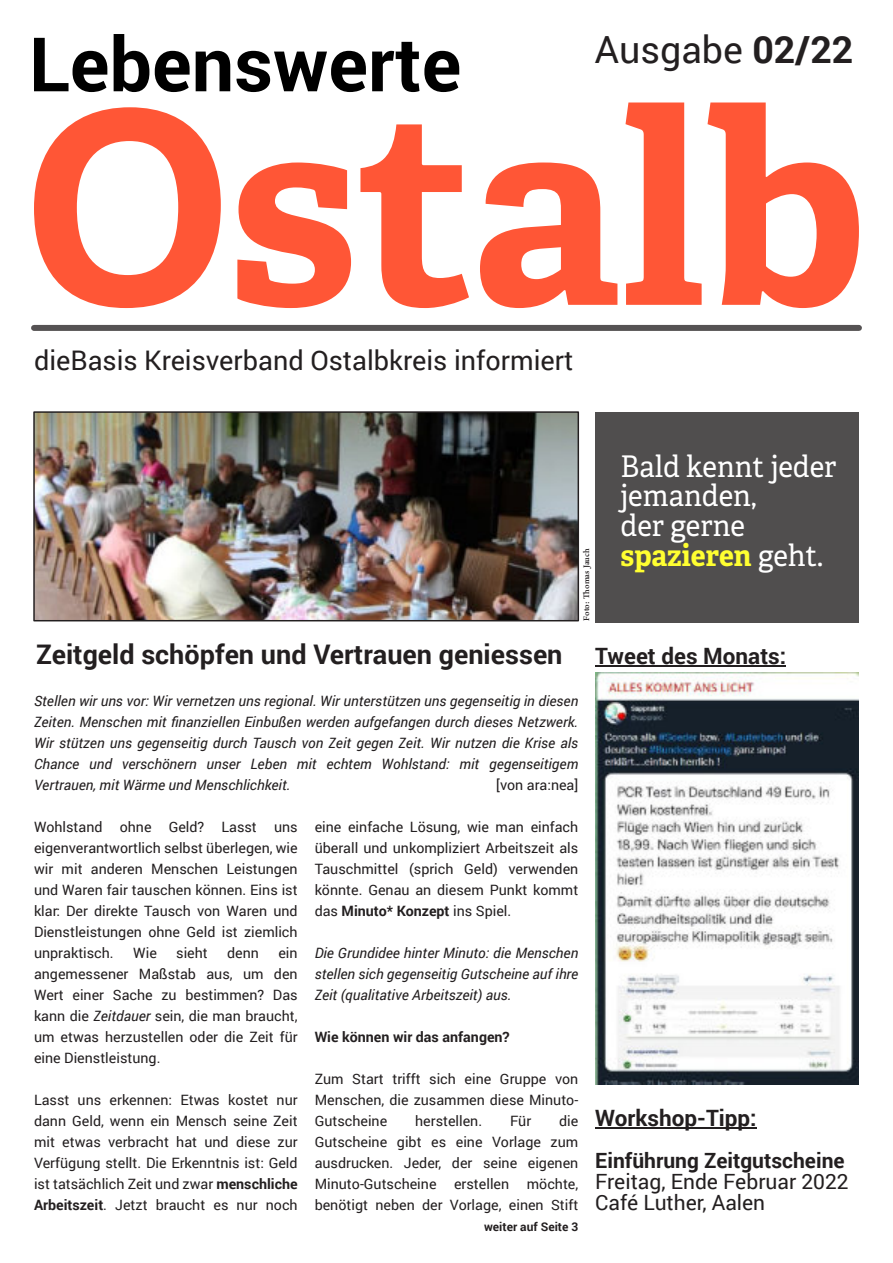
<style>
.page{position:relative;width:893px;height:1263px;background:#fff}
.page>*{position:absolute;margin:0;border:0;box-sizing:border-box;transform-origin:0 0}
.t1{font:700 268.05px "Adelle";color:#ff5636}
.t2{font:700 75.15px "Roboto";color:#000}
.t3{font:37.5px "Roboto";color:#231f20}
.t4{font:29.85px/29.8px "Adelle";color:#fff;scale:.95 1}
.t5{font:27px "Roboto";color:#231f20}
.t6{font:700 27px "Roboto";color:#231f20}
.t7{font:700 22.5px "Roboto";color:#231f20}
.t8{font:21px/21px "Roboto";color:#231f20}
.t9{font:700 21px "Roboto";color:#231f20}
.t10{font:14.25px/21px "Roboto";color:#231f20;text-align:justify}
.t11{font:italic 14.25px/21px "Roboto";color:#231f20;text-align:justify}
.t12{font:700 14.25px "Roboto";color:#231f20}
.t13{font:500 12px "Adobe Naskh";color:#231f20}
.t14{font:700 12px "Roboto";color:#231f20}
.s1{font-weight:700}
.s2{font-weight:700;color:#ffff31}
.s3{font-style:italic}
</style>
<div class="page">
<div style="left:34px;top:325px;width:825px;height:6px;background:#555253"></div>
<img style="left:35px;top:413px;width:542px;height:206px">
<div style="left:33px;top:411px;width:546px;height:210px;border:1px solid #231f20"></div>
<div style="left:595px;top:412px;width:264px;height:210px;background:#504e4e"></div>
<hr style="left:595px;top:1128px;width:162px;height:1px;background:#231f20">
<hr style="left:595px;top:666px;width:191px;height:1px;background:#231f20">
<img style="left:595px;top:673px;width:264px;height:411px">
<h2 class="t2" style="left:29px;top:13px;width:434px">Lebenswerte</h2>
<h3 class="t3" style="left:595px;top:23px;width:260px">Ausgabe <span class="s1">02/22</span></h3>
<h1 class="t1" style="left:26px;top:102px;width:844px">Ostalb</h1>
<h3 class="t5" style="left:34px;top:342px;width:541px">dieBasis Kreisverband Ostalbkreis informiert</h3>
<h3 class="t6" style="left:36px;top:636px;width:528px">Zeitgeld schöpfen und Vertrauen geniessen</h3>
<p class="t13" style="left:578px;top:621px;width:73px;rotate:-90deg">Foto: Thomas Jauch</p>
<h3 class="t4" style="left:620px;top:454px;width:229px">Bald kennt jeder jemanden,<br>der gerne <span class="s2">spazieren</span> geht.</h3>
<h3 class="t7" style="left:595px;top:640px;width:192px">Tweet des Monats:</h3>
<p class="t11" style="left:34px;top:690px;width:546px">Stellen wir uns vor: Wir vernetzen uns regional. Wir unterstützen uns gegenseitig in diesen Zeiten. Menschen mit finanziellen Einbußen werden aufgefangen durch dieses Netzwerk.<br>Wir stützen uns gegenseitig durch Tausch von Zeit gegen Zeit. Wir nutzen die Krise als Chance und verschönern unser Leben mit echtem Wohlstand: mit gegenseitigem Vertrauen, mit Wärme und Menschlichkeit.</p>
<p class="t10" style="left:496px;top:774px;width:84px">[von ara:nea]</p>
<p class="t10" style="left:34px;top:816px;width:265px">Wohlstand ohne Geld? Lasst uns eigenverantwortlich selbst überlegen, wie wir mit anderen Menschen Leistungen und Waren fair tauschen können. Eins ist klar: Der direkte Tausch von Waren und Dienstleistungen ohne Geld ist ziemlich unpraktisch.</p>
<p class="t10" style="left:34px;top:942px;width:265px;text-indent:244px">ein angemessener Maßstab aus, um den Wert einer Sache zu bestimmen? Das kann die <span class="s3">Zeitdauer</span> sein, die man braucht, um etwas herzustellen oder die Zeit für eine Dienstleistung.</p>
<p class="t10" style="left:34px;top:1089px;width:265px">Lasst uns erkennen: Etwas kostet nur dann Geld, wenn ein Mensch seine Zeit mit etwas verbracht hat und diese zur Verfügung stellt. Die Erkenntnis ist: Geld ist tatsächlich Zeit und zwar <span class="s1">menschliche Arbeitszeit</span>. Jetzt braucht es nur noch</p>
<p class="t10" style="left:133px;top:942px;width:25px">Wie</p>
<p class="t10" style="left:176px;top:942px;width:33px">sieht</p>
<p class="t10" style="left:227px;top:942px;width:33px">denn</p>
<p class="t10" style="left:315px;top:816px;width:265px">eine einfache Lösung, wie man einfach überall und unkompliziert Arbeitszeit als Tauschmittel (sprich Geld) verwenden könnte. Genau an diesem Punkt kommt das <span class="s1">Minuto* Konzept</span> ins Spiel.</p>
<p class="t11" style="left:315px;top:942px;width:265px">Die Grundidee hinter Minuto: die Menschen stellen sich gegenseitig Gutscheine auf ihre Zeit (qualitative Arbeitszeit) aus.</p>
<p class="t12" style="left:315px;top:1027px;width:197px">Wie können wir das anfangen?</p>
<p class="t10" style="left:315px;top:1068px;width:265px">Zum Start trifft sich eine Gruppe von Menschen, die zusammen diese Minuto-Gutscheine</p>
<p class="t10" style="left:315px;top:1110px;width:265px;text-indent:244px">die Gutscheine gibt es eine Vorlage zum ausdrucken. Jeder, der seine eigenen Minuto-Gutscheine erstellen möchte, benötigt neben der Vorlage, einen Stift</p>
<p class="t10" style="left:415px;top:1110px;width:69px">herstellen.</p>
<p class="t10" style="left:510px;top:1110px;width:23px">Für</p>
<p class="t14" style="left:484px;top:1218px;width:96px">weiter auf Seite 3</p>
<h3 class="t7" style="left:595px;top:1102px;width:163px">Workshop-Tipp:</h3>
<h3 class="t9" style="left:595px;top:1146px;width:251px">Einführung Zeitgutscheine</h3>
<h3 class="t8" style="left:595px;top:1170px;width:255px">Freitag, Ende Februar 2022<br>Café Luther, Aalen</h3>
</div>
